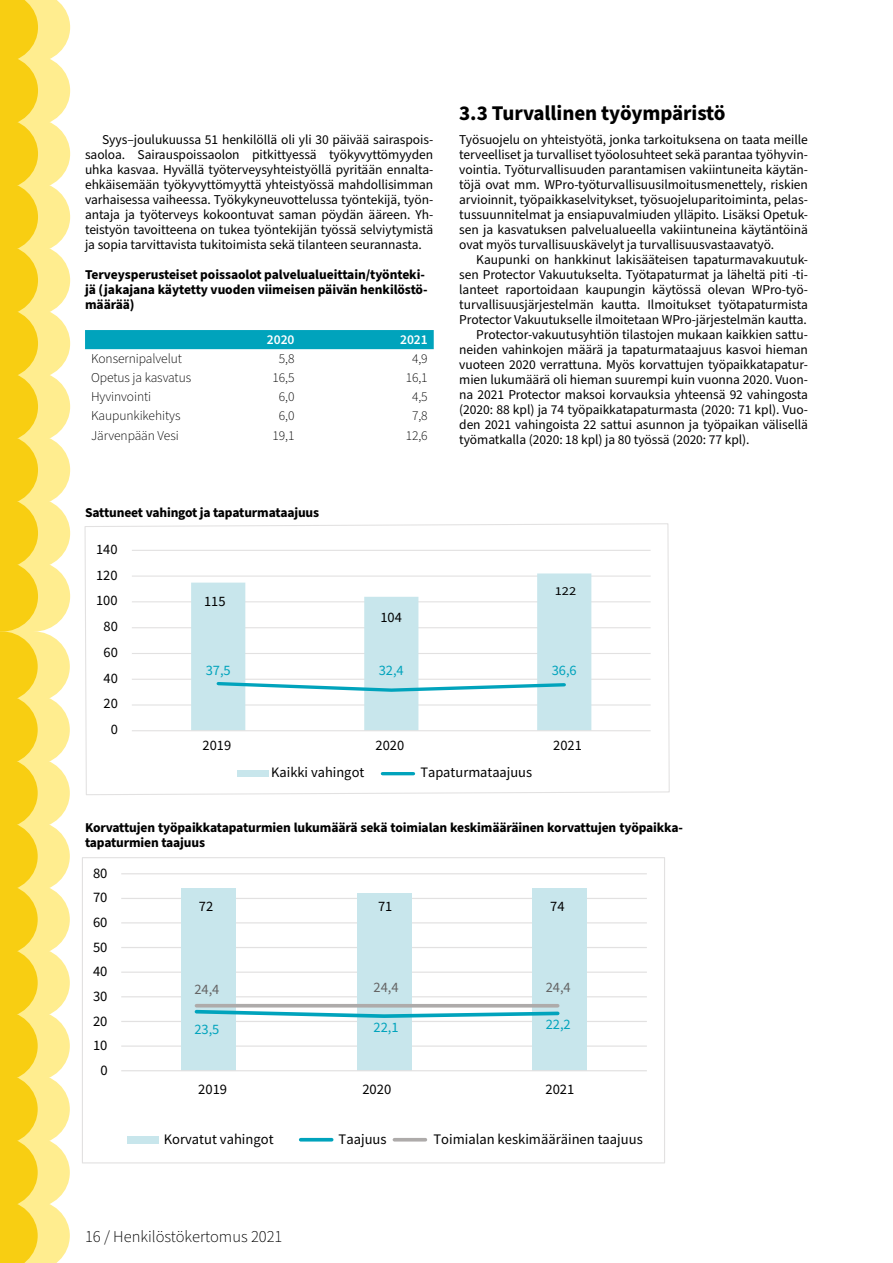
<style>
.page{position:relative;width:893px;height:1263px;background:#fff}
.page>*{position:absolute;margin:0;border:0;box-sizing:border-box;transform-origin:0 0}
.t1{font:700 21px "Source Sans Pro";letter-spacing:-.005em;color:#000}
.t2{font:300 16.5px "Source Sans Pro";color:#000}
.t3{font:14.55px "Source Sans Pro";color:#000}
.t4{font:14.4px "Source Sans Pro";color:#000}
.t5{font:14.4px "Source Sans Pro";color:#00a3bc}
.t6{font:14.4px "Source Sans Pro";color:#646363}
.t7{font:13.5px/15px "Source Sans Pro";letter-spacing:-.005em;color:#000;text-align:justify}
.t8{font:700 13.5px/15px "Source Sans Pro";letter-spacing:-.01em;color:#000}
.t9{font:300 13.5px "Source Sans Pro";letter-spacing:-.005em;color:#000}
.t10{font:600 13.5px "Source Sans Pro";letter-spacing:-.005em;color:#fff}
.t11{font:12.15px "Source Sans Pro";color:#000;scale:1.19 1}
</style>
<div class="page">
<div style="left:85px;top:330px;width:349px;height:19px;background:#00a3bc"></div>
<svg style="left:84px;top:523px;width:586px;height:272px"></svg>
<hr style="left:121px;top:873px;width:526px;height:1px;background:#e2e1e1">
<hr style="left:121px;top:898px;width:526px;height:1px;background:#e2e1e1">
<hr style="left:121px;top:922px;width:526px;height:1px;background:#e2e1e1">
<hr style="left:121px;top:947px;width:526px;height:1px;background:#e2e1e1">
<hr style="left:121px;top:971px;width:526px;height:2px;background:#e2e1e1">
<hr style="left:121px;top:996px;width:526px;height:1px;background:#e2e1e1">
<hr style="left:121px;top:1021px;width:526px;height:1px;background:#e2e1e1">
<hr style="left:121px;top:1045px;width:526px;height:2px;background:#e2e1e1">
<div style="left:181px;top:888px;width:55px;height:183px;background:#c8e6ec"></div>
<div style="left:357px;top:893px;width:54px;height:178px;background:#c8e6ec"></div>
<div style="left:532px;top:888px;width:55px;height:183px;background:#c8e6ec"></div>
<hr style="left:121px;top:1070px;width:526px;height:1px;background:#e2e1e1">
<svg style="left:194px;top:1008px;width:366px;height:9px"></svg>
<hr style="left:196px;top:1004px;width:362px;height:3px;background:#aeabaa">
<div style="left:127px;top:1136px;width:31px;height:8px;background:#c8e6ec"></div>
<hr style="left:301px;top:1138px;width:31px;height:3px;background:#00a3bc">
<hr style="left:394px;top:1138px;width:31px;height:3px;background:#aeabaa">
<svg style="left:0;top:0;width:70px;height:1263px;background:#fbe05d"></svg>
<p class="t7" style="left:85px;top:132px;width:350px;text-indent:17px">Syys–joulukuussa 51 henkilöllä oli yli 30 päivää sairaspois&shy;saoloa. Sairauspoissaolon pitkittyessä työkyvyttömyyden uhka kasvaa. Hyvällä työterveysyhteistyöllä pyritään ennalta&shy;ehkäisemään työkyvyttömyyttä yhteistyössä mahdollisimman varhaisessa vaiheessa. Työkykyneuvottelussa työntekijä, työn&shy;antaja ja työterveys kokoontuvat saman pöydän ääreen. Yh&shy;teistyön tavoitteena on tukea työntekijän työssä selviytymistä ja sopia tarvittavista tukitoimista sekä tilanteen seurannasta.</p>
<p class="t8" style="left:85px;top:267px;width:344px">Terveysperusteiset poissaolot palvelualueittain/työnteki&shy;jä (jakajana käytetty vuoden viimeisen päivän henkilöstö&shy;määrää)</p>
<p class="t10" style="left:267px;top:330px;width:29px">2020</p>
<p class="t10" style="left:400px;top:330px;width:29px">2021</p>
<p class="t9" style="left:91px;top:349px;width:93px">Konsernipalvelut</p>
<p class="t9" style="left:279px;top:349px;width:17px">5,8</p>
<p class="t9" style="left:412px;top:349px;width:17px">4,9</p>
<p class="t9" style="left:91px;top:369px;width:102px">Opetus ja kasvatus</p>
<p class="t9" style="left:272px;top:369px;width:24px">16,5</p>
<p class="t9" style="left:406px;top:369px;width:24px">16,1</p>
<p class="t9" style="left:91px;top:388px;width:62px">Hyvinvointi</p>
<p class="t9" style="left:279px;top:388px;width:17px">6,0</p>
<p class="t9" style="left:412px;top:388px;width:17px">4,5</p>
<p class="t9" style="left:91px;top:407px;width:91px">Kaupunkikehitys</p>
<p class="t9" style="left:279px;top:407px;width:17px">6,0</p>
<p class="t9" style="left:412px;top:407px;width:17px">7,8</p>
<p class="t9" style="left:91px;top:426px;width:89px">Järvenpään Vesi</p>
<p class="t9" style="left:272px;top:426px;width:24px">19,1</p>
<p class="t9" style="left:406px;top:426px;width:24px">12,6</p>
<p class="t8" style="left:85px;top:505px;width:236px">Sattuneet vahingot ja tapaturmataajuus</p>
<p class="t4" style="left:96px;top:540px;width:23px">140</p>
<p class="t4" style="left:96px;top:566px;width:23px">120</p>
<p class="t4" style="left:96px;top:591px;width:23px">100</p>
<p class="t4" style="left:104px;top:617px;width:16px">80</p>
<p class="t4" style="left:104px;top:643px;width:16px">60</p>
<p class="t4" style="left:204px;top:591px;width:23px">115</p>
<p class="t4" style="left:380px;top:608px;width:23px">104</p>
<h1 class="t1" style="left:459px;top:98px;width:268px">3.3 Turvallinen työympäristö</h1>
<p class="t7" style="left:459px;top:132px;width:350px">Työsuojelu on yhteistyötä, jonka tarkoituksena on taata meille terveelliset ja turvalliset työolosuhteet sekä parantaa työhyvin&shy;vointia. Työturvallisuuden parantamisen vakiintuneita käytän&shy;töjä ovat mm. WPro-työturvallisuusilmoitusmenettely, riskien arvioinnit, työpaikkaselvitykset, työsuojeluparitoiminta, pelas&shy;tussuunnitelmat ja ensiapuvalmiuden ylläpito. Lisäksi Opetuk&shy;sen ja kasvatuksen palvelualueella vakiintuneina käytäntöinä ovat myös turvallisuuskävelyt ja turvallisuusvastaavatyö.</p>
<p class="t7" style="left:476px;top:252px;width:333px">Kaupunki on hankkinut lakisääteisen tapaturmavakuutuk-</p>
<p class="t7" style="left:459px;top:267px;width:350px">sen Protector Vakuutukselta. Työtapaturmat ja läheltä piti -ti-</p>
<p class="t7" style="left:459px;top:282px;width:350px">lanteet raportoidaan kaupungin käytössä olevan WPro-työ-</p>
<p class="t7" style="left:459px;top:297px;width:350px">turvallisuusjärjestelmän kautta. Ilmoitukset työtapaturmista</p>
<p class="t7" style="left:459px;top:312px;width:349px">Protector Vakuutukselle ilmoitetaan WPro-järjestelmän kautta.</p>
<p class="t7" style="left:476px;top:327px;width:333px">Protector-vakuutusyhtiön tilastojen mukaan kaikkien sattu-</p>
<p class="t7" style="left:459px;top:342px;width:350px">neiden vahinkojen määrä ja tapaturmataajuus kasvoi hieman</p>
<p class="t7" style="left:459px;top:357px;width:350px">vuoteen 2020 verrattuna. Myös korvattujen työpaikkatapatur-</p>
<p class="t7" style="left:459px;top:372px;width:350px">mien lukumäärä oli hieman suurempi kuin vuonna 2020. Vuon-</p>
<p class="t7" style="left:459px;top:387px;width:350px">na 2021 Protector maksoi korvauksia yhteensä 92 vahingosta</p>
<p class="t7" style="left:459px;top:402px;width:350px">(2020: 88 kpl) ja 74 työpaikkatapaturmasta (2020: 71 kpl). Vuo-</p>
<p class="t7" style="left:459px;top:417px;width:350px">den 2021 vahingoista 22 sattui asunnon ja työpaikan välisellä</p>
<p class="t7" style="left:459px;top:432px;width:292px">työmatkalla (2020: 18 kpl) ja 80 työssä (2020: 77 kpl).</p>
<p class="t11" style="left:555px;top:583px;width:20px">122</p>
<p class="t4" style="left:104px;top:669px;width:16px">40</p>
<p class="t4" style="left:104px;top:694px;width:16px">20</p>
<p class="t4" style="left:111px;top:720px;width:9px">0</p>
<p class="t5" style="left:206px;top:660px;width:27px">37,5</p>
<p class="t5" style="left:379px;top:661px;width:27px">32,4</p>
<p class="t5" style="left:552px;top:660px;width:27px">36,6</p>
<p class="t4" style="left:203px;top:736px;width:30px">2019</p>
<p class="t4" style="left:376px;top:736px;width:30px">2020</p>
<p class="t4" style="left:553px;top:736px;width:30px">2021</p>
<p class="t4" style="left:271px;top:763px;width:94px">Kaikki vahingot</p>
<p class="t4" style="left:420px;top:763px;width:113px">Tapaturmataajuus</p>
<p class="t8" style="left:85px;top:821px;width:599px">Korvattujen työpaikkatapaturmien lukumäärä sekä toimialan keskimääräinen korvattujen työpaikka&shy;tapaturmien taajuus</p>
<p class="t3" style="left:93px;top:864px;width:16px">80</p>
<p class="t3" style="left:93px;top:888px;width:16px">70</p>
<p class="t3" style="left:93px;top:913px;width:16px">60</p>
<p class="t3" style="left:93px;top:937px;width:16px">50</p>
<p class="t3" style="left:93px;top:962px;width:16px">40</p>
<p class="t3" style="left:93px;top:987px;width:16px">30</p>
<p class="t3" style="left:93px;top:1011px;width:16px">20</p>
<p class="t3" style="left:93px;top:1036px;width:16px">10</p>
<p class="t3" style="left:100px;top:1061px;width:9px">0</p>
<p class="t4" style="left:199px;top:897px;width:16px">72</p>
<p class="t6" style="left:194px;top:980px;width:27px">24,4</p>
<p class="t5" style="left:194px;top:1020px;width:27px">23,5</p>
<p class="t4" style="left:378px;top:897px;width:16px">71</p>
<p class="t4" style="left:550px;top:897px;width:16px">74</p>
<p class="t6" style="left:374px;top:978px;width:27px">24,4</p>
<p class="t5" style="left:374px;top:1018px;width:27px">22,1</p>
<p class="t6" style="left:546px;top:978px;width:27px">24,4</p>
<p class="t5" style="left:546px;top:1015px;width:27px">22,2</p>
<p class="t3" style="left:198px;top:1080px;width:30px">2019</p>
<p class="t3" style="left:362px;top:1080px;width:30px">2020</p>
<p class="t3" style="left:545px;top:1080px;width:30px">2021</p>
<p class="t3" style="left:164px;top:1130px;width:111px">Korvatut vahingot</p>
<p class="t3" style="left:339px;top:1130px;width:50px">Taajuus</p>
<p class="t3" style="left:433px;top:1130px;width:211px">Toimialan keskimääräinen taajuus</p>
<p class="t2" style="left:85px;top:1225px;width:199px">16 / Henkilöstökertomus 2021</p>
</div>
